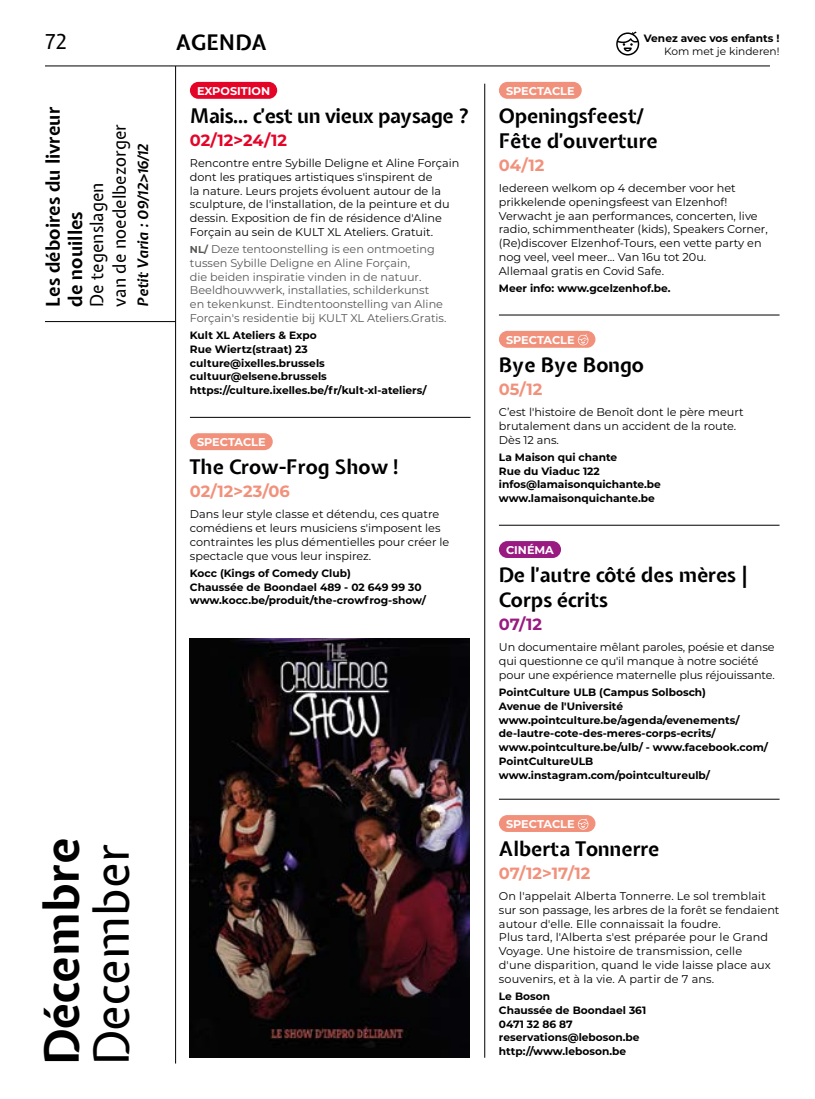
<style>
.page{position:relative;width:815px;height:1099px;background:#fff}
.page>*{position:absolute;margin:0;border:0;box-sizing:border-box;transform-origin:0 0}
.TITRE_FR{font:700 47.5px "Expletus Sans";color:#000}
.TITRE_NL{font:47.5px "Expletus Sans";color:#000}
.t1{font:700 21.25px "Expletus Sans";color:#000}
.t2{font:21.25px "Expletus Sans";color:#000}
.AGENDA-Titre{font:700 20px/25px "Expletus Sans";color:#000}
.AGENDA-Titre-2{font:700 20px "Expletus Sans";letter-spacing:-.02em;color:#000}
.t3{font:700 18.75px/22.5px "Expletus Sans";color:#000}
.Citation_Nl{font:17.5px/22.5px "Expletus Sans";color:#000}
.AGENDA-date{font:700 16.25px "Montserrat";color:#f2917b}
.AGENDA-date-2{font:700 16.25px "Montserrat";letter-spacing:-.005em;color:#e40428}
.AGENDA-date-3{font:700 16.25px "Montserrat";color:#991a81}
.Citation_Nl-2{font:italic 700 14.38px "Expletus Sans";color:#000}
.AGENDA_TXT{font:11.25px/13.8px "Montserrat";color:#000}
.AGENDA_TXT_NL{font:11.25px/13.8px "Montserrat";color:#575756}
.AGENDA-Spectacle{font:700 11.25px "Montserrat";letter-spacing:-.005em;color:#fff}
.AGENDA-Exposition_sa{font:700 11.25px "Montserrat";color:#fff}
.AGENDA-Spectacle_san{font:700 11.25px "Montserrat";letter-spacing:-.005em;color:#fff}
.AGENDA-Cinema{font:700 11.25px "Montserrat";color:#fff}
.AGENDA-Infos{font:700 10.62px/13.8px "Montserrat";color:#000}
.t4{font:10.62px "Montserrat";color:#000}
.s1{font-weight:700;font-size:10px}
</style>
<div class="page">
<hr style="left:175px;top:66px;width:1px;height:997px;background:#000">
<hr style="left:45px;top:66px;width:725px;height:1px;background:#000">
<hr style="left:45px;top:321px;width:130px;height:1px;background:#000">
<svg style="left:616px;top:31px;width:23px;height:24px"></svg>
<div style="left:190px;top:82px;width:87px;height:17px;background:#e40428;border-radius:8px"></div>
<div style="left:190px;top:433px;width:83px;height:17px;background:#f2917b;border-radius:8px"></div>
<hr style="left:190px;top:417px;width:281px;height:1px;background:#000">
<div style="left:499px;top:82px;width:83px;height:17px;background:#f2917b;border-radius:8px"></div>
<div style="left:499px;top:331px;width:96px;height:17px;background:#f2917b;border-radius:8px"></div>
<hr style="left:499px;top:315px;width:281px;height:1px;background:#000">
<div style="left:499px;top:541px;width:62px;height:17px;background:#991a81;border-radius:8px"></div>
<hr style="left:499px;top:525px;width:281px;height:1px;background:#000">
<div style="left:499px;top:815px;width:96px;height:17px;background:#f2917b;border-radius:8px"></div>
<hr style="left:499px;top:799px;width:281px;height:1px;background:#000">
<svg style="left:578px;top:334px;width:10px;height:11px"></svg>
<svg style="left:578px;top:818px;width:10px;height:11px"></svg>
<hr style="left:485px;top:84px;width:1px;height:973px;background:#000">
<img style="left:190px;top:638px;width:280px;height:419px">
<p class="t2" style="left:45px;top:30px;width:23px">72</p>
<p class="t1" style="left:176px;top:31px;width:92px">AGENDA</p>
<p class="t3" style="left:43px;top:307px;width:201px;rotate:-90deg">Les déboires du livreur de nouilles</p>
<p class="Citation_Nl" style="left:87px;top:307px;width:184px;rotate:-90deg">De tegenslagen<br>van de noedelbezorger</p>
<p class="Citation_Nl-2" style="left:135px;top:307px;width:165px;rotate:-90deg">Petit Varia : 09/12&gt;16/12</p>
<p class="AGENDA-Exposition_sa" style="left:197px;top:82px;width:75px">EXPOSITION</p>
<p class="AGENDA-Titre-2" style="left:190px;top:105px;width:281px">Mais... c'est un vieux paysage ?</p>
<p class="AGENDA-date-2" style="left:190px;top:129px;width:99px">02/12&gt;24/12</p>
<p class="AGENDA_TXT" style="left:190px;top:156px;width:271px">Rencontre entre Sybille Deligne et Aline Forçain dont les pratiques artistiques s'inspirent de<br>la nature. Leurs projets évoluent autour de la sculpture, de l'installation, de la peinture et du dessin. Exposition de fin de résidence d'Aline Forçain au sein de KULT XL Ateliers. Gratuit.</p>
<p class="AGENDA_TXT_NL" style="left:190px;top:242px;width:258px"><span class="s1">NL/</span> Deze tentoonstelling is een ontmoeting tussen Sybille Deligne en Aline Forçain,<br>die beiden inspiratie vinden in de natuur.<br>Beeldhouwwerk, installaties, schilderkunst en tekenkunst. Eindtentoonstelling van Aline Forçain's residentie bij KULT XL Ateliers.Gratis.</p>
<p class="AGENDA-Infos" style="left:190px;top:328px;width:238px">Kult XL Ateliers &amp; Expo<br>Rue Wiertz(straat) 23 culture@ixelles.brussels cultuur@elsene.brussels https://culture.ixelles.be/fr/kult-xl-ateliers/</p>
<p class="AGENDA-Spectacle" style="left:197px;top:434px;width:70px">SPECTACLE</p>
<p class="AGENDA-Titre" style="left:190px;top:456px;width:212px">The Crow-Frog Show !</p>
<p class="AGENDA-date" style="left:190px;top:480px;width:101px">02/12&gt;23/06</p>
<p class="AGENDA_TXT" style="left:190px;top:507px;width:261px">Dans leur style classe et détendu, ces quatre comédiens et leurs musiciens s'imposent les contraintes les plus démentielles pour créer le spectacle que vous leur inspirez.</p>
<p class="AGENDA-Infos" style="left:190px;top:565px;width:238px">Kocc (Kings of Comedy Club)<br>Chaussée de Boondael 489 - 02 649 99 30 www.kocc.be/produit/the-crowfrog-show/</p>
<p class="TITRE_FR" style="left:36px;top:1064px;width:229px;rotate:-90deg">Décembre</p>
<p class="TITRE_NL" style="left:86px;top:1064px;width:222px;rotate:-90deg">December</p>
<p class="AGENDA-Infos" style="left:644px;top:31px;width:137px">Venez avec vos enfants !</p>
<p class="t4" style="left:664px;top:43px;width:117px">Kom met je kinderen!</p>
<p class="AGENDA-Spectacle_san" style="left:506px;top:82px;width:70px">SPECTACLE</p>
<p class="AGENDA-Titre" style="left:499px;top:104px;width:160px">Openingsfeest/<br>Fête d’ouverture</p>
<p class="AGENDA-date" style="left:499px;top:154px;width:47px">04/12</p>
<p class="AGENDA_TXT" style="left:499px;top:181px;width:270px">Iedereen welkom op 4 december voor het prikkelende openingsfeest van Elzenhof!<br>Verwacht je aan performances, concerten, live radio, schimmentheater (kids), Speakers Corner, (Re)discover Elzenhof-Tours, een vette party en nog veel, veel meer… Van 16u tot 20u.<br>Allemaal gratis en Covid Safe.</p>
<p class="AGENDA-Infos" style="left:499px;top:281px;width:173px">Meer info: www.gcelzenhof.be.</p>
<p class="AGENDA-Spectacle" style="left:506px;top:331px;width:70px">SPECTACLE</p>
<p class="AGENDA-Titre" style="left:499px;top:353px;width:147px">Bye Bye Bongo</p>
<p class="AGENDA-date" style="left:499px;top:377px;width:45px">05/12</p>
<p class="AGENDA_TXT" style="left:499px;top:405px;width:246px">C’est l'histoire de Benoît dont le père meurt brutalement dans un accident de la route.<br>Dès 12 ans.</p>
<p class="AGENDA-Infos" style="left:499px;top:449px;width:164px">La Maison qui chante<br>Rue du Viaduc 122 infos@lamaisonquichante.be www.lamaisonquichante.be</p>
<p class="AGENDA-Cinema" style="left:506px;top:541px;width:49px">CINÉMA</p>
<p class="AGENDA-Titre" style="left:499px;top:563px;width:250px">De l'autre côté des mères |<br>Corps écrits</p>
<p class="AGENDA-date-3" style="left:499px;top:613px;width:45px">07/12</p>
<p class="AGENDA_TXT" style="left:499px;top:640px;width:277px">Un documentaire mêlant paroles, poésie et danse qui questionne ce qu'il manque à notre société pour une expérience maternelle plus réjouissante.</p>
<p class="AGENDA-Infos" style="left:499px;top:684px;width:271px">PointCulture ULB (Campus Solbosch)<br>Avenue de l'Université www.pointculture.be/agenda/evenements/ de-lautre-cote-des-meres-corps-ecrits/ www.pointculture.be/ulb/ - www.facebook.com/ PointCultureULB www.instagram.com/pointcultureulb/</p>
<p class="AGENDA-Spectacle" style="left:506px;top:815px;width:70px">SPECTACLE</p>
<p class="AGENDA-Titre" style="left:499px;top:837px;width:162px">Alberta Tonnerre</p>
<p class="AGENDA-date" style="left:499px;top:861px;width:93px">07/12&gt;17/12</p>
<p class="AGENDA_TXT" style="left:499px;top:888px;width:282px">On l'appelait Alberta Tonnerre. Le sol tremblait sur son passage, les arbres de la forêt se fendaient autour d'elle. Elle connaissait la foudre.<br>Plus tard, l'Alberta s'est préparée pour le Grand Voyage. Une histoire de transmission, celle<br>d'une disparition, quand le vide laisse place aux souvenirs, et à la vie. A partir de 7 ans.</p>
<p class="AGENDA-Infos" style="left:499px;top:988px;width:149px">Le Boson<br>Chaussée de Boondael 361<br>0471 32 86 87 reservations@leboson.be http://www.leboson.be</p>
</div>
